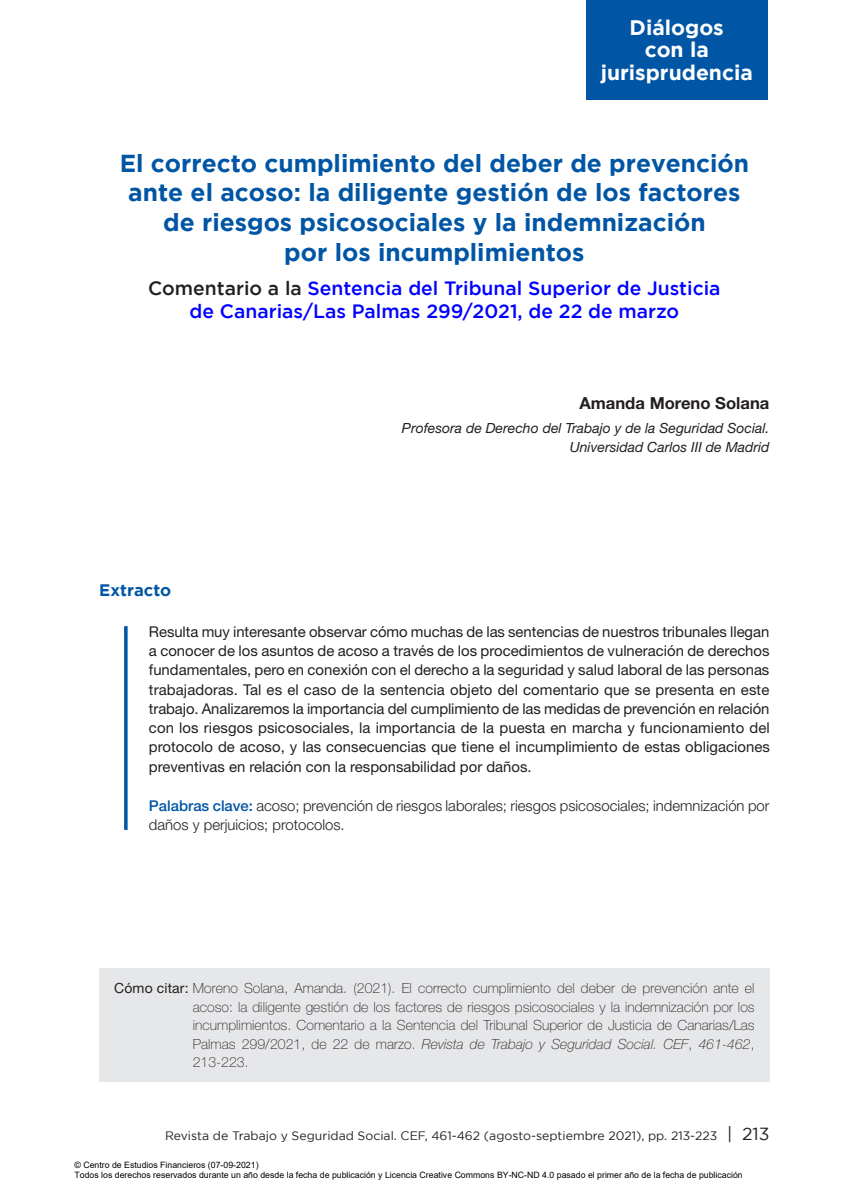
<style>
.page{position:relative;width:844px;height:1191px;background:#fff}
.page>*{position:absolute;margin:0;border:0;box-sizing:border-box;transform-origin:0 0}
.t1{font:700 24.5px/29.8px "Gotham";color:#0155a5;text-align:center}
.t2{font:700 21px/22.8px "Gotham";color:#fff;text-align:center}
.t3{font:500 19.25px/23.6px "Gotham";color:#00f;text-align:center}
.t4{font:700 16.62px "Helvetica Neue LT Std";color:#231f20}
.t5{font:700 16.62px "Gotham";color:#0155a5}
.t6{font:14.88px/19.2px "Helvetica Neue LT Std";color:#231f20;text-align:justify}
.t7{font:300 14.88px/19.2px "Helvetica Neue LT Std";color:#231f20}
.t8{font:100 14px/18.4px "Helvetica Neue LT Std";letter-spacing:.005em;color:#231f20;text-align:justify}
.t9{font:italic 14px/19.2px "Helvetica Neue LT Std";color:#231f20;text-align:right}
.t10{font:12.25px "Gotham";color:#231f20}
.t11{font:8.75px/10.5px "Arial";color:#000}
.s1{color:#231f20}
.s2{font-weight:500;color:#0155a5}
.s3{font-weight:400}
.s4{font-style:italic}
.s5{font-size:17.5px}
</style>
<div class="page">
<svg style="left:124px;top:626px;width:4px;height:204px"></svg>
<div style="left:585px;top:0;width:182px;height:99px;background:#0155a5"></div>
<div style="left:99px;top:968px;width:670px;height:113px;background:#e6e7e9"></div>
<h2 class="t2" style="left:600px;top:15px;width:154px">Diálogos<br>con la jurisprudencia</h2>
<h1 class="t1" style="left:120px;top:147px;width:630px">El correcto cumplimiento del deber de prevención ante el acoso: la diligente gestión de los factores de riesgos psicosociales y la indemnización<br>por los incumplimientos</h1>
<p class="t3" style="left:148px;top:275px;width:573px"><span class="s1">Comentario a la</span> Sentencia del Tribunal Superior de Justicia de Canarias/Las Palmas 299/2021, de 22 de marzo</p>
<p class="t4" style="left:579px;top:392px;width:191px">Amanda Moreno Solana</p>
<p class="t9" style="left:402px;top:418px;width:369px">Profesora de Derecho del Trabajo y de la Seguridad Social.<br>Universidad Carlos III de Madrid</p>
<p class="t5" style="left:99px;top:581px;width:73px">Extracto</p>
<p class="t6" style="left:149px;top:621px;width:622px">Resulta muy interesante observar cómo muchas de las sentencias de nuestros tribunales llegan a conocer de los asuntos de acoso a través de los procedimientos de vulneración de derechos fundamentales, pero en conexión con el derecho a la seguridad y salud laboral de las personas trabajadoras. Tal es el caso de la sentencia objeto del comentario que se presenta en este trabajo. Analizaremos la importancia del cumplimiento de las medidas de prevención en relación con los riesgos psicosociales, la importancia de la puesta en marcha y funcionamiento del protocolo de acoso, y las consecuencias que tiene el incumplimiento de estas obligaciones preventivas en relación con la responsabilidad por daños.</p>
<p class="t7" style="left:149px;top:795px;width:622px"><span class="s2">Palabras clave:</span> acoso; prevención de riesgos laborales; riesgos psicosociales; indemnización por daños y perjuicios; protocolos.</p>
<p class="t8" style="left:193px;top:979px;width:563px;text-indent:-79px"><span class="s3">Cómo citar:</span> Moreno Solana, Amanda. (2021). El correcto cumplimiento del deber de prevención ante el acoso: la diligente gestión de los factores de riesgos psicosociales y la indemnización por los incumplimientos. Comentario a la Sentencia del Tribunal Superior de Justicia de Canarias/Las Palmas 299/2021, de 22 de marzo. <span class="s4">Revista de Trabajo y Seguridad Social. CEF</span>, <span class="s4">461-462</span>, 213-223.</p>
<p class="t10" style="left:165px;top:1128px;width:605px">Revista de Trabajo y Seguridad Social. CEF, 461-462 (agosto-septiembre 2021), pp. 213-223 <span class="s5">| 213</span></p>
<p class="t11" style="left:74px;top:1159px;width:669px">© Centro de Estudios Financieros (07-09-2021)<br>Todos los derechos reservados durante un año desde la fecha de publicación y Licencia Creative Commons BY-NC-ND 4.0 pasado el primer año de la fecha de publicación</p>
</div>
